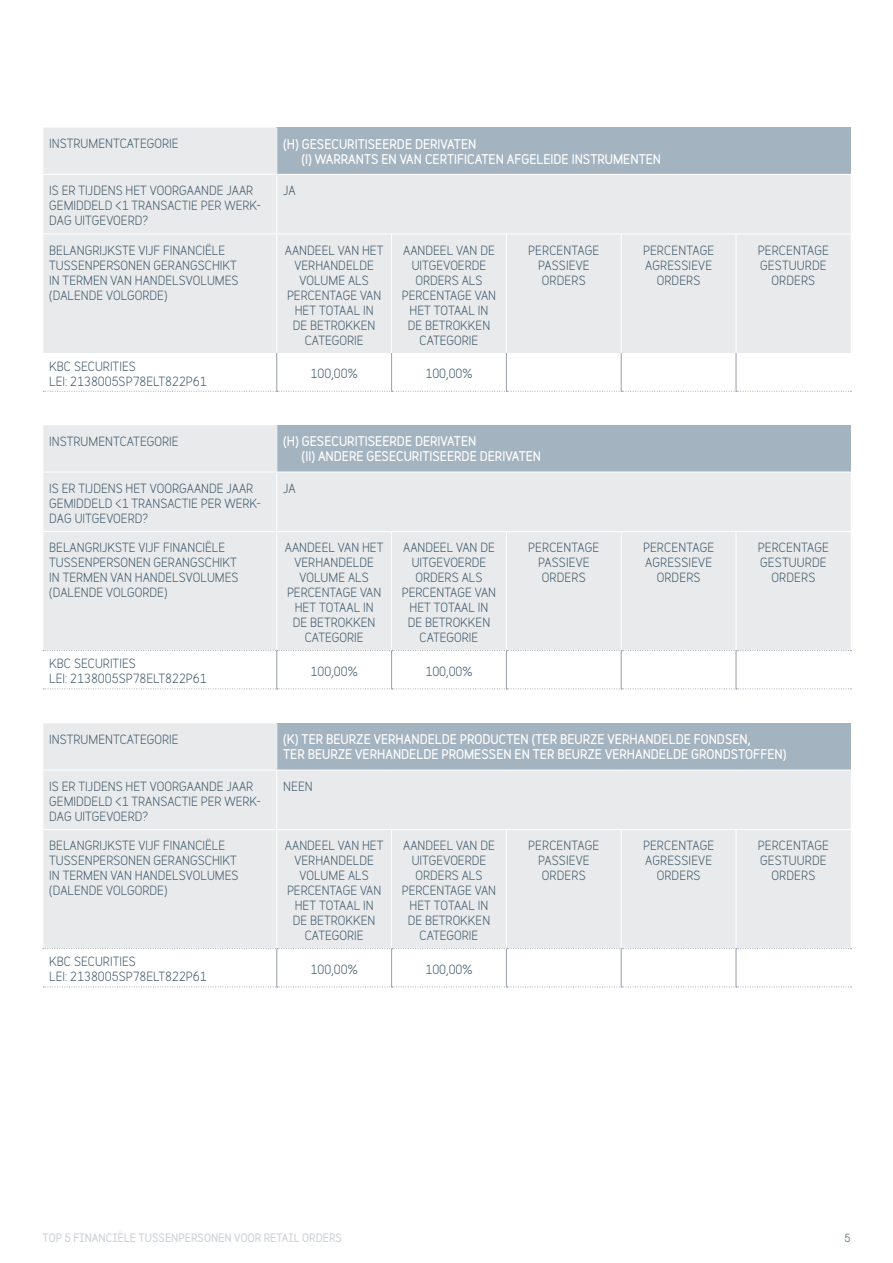
<style>
.page{position:relative;width:893px;height:1263px;background:#fff}
.page>*{position:absolute;margin:0;border:0;box-sizing:border-box;transform-origin:0 0}
.t1{font:12px/15px "Belfius Alternative";color:#425c6c;text-align:center}
.t2{font:700 12px/15px "Belfius Alternative";color:#fff}
.t3{font:700 10.5px "Belfius Normal";color:#cfd3d8}
.t4{font:10.5px "Belfius Alternative";color:#425c6c}
</style>
<div class="page">
<div style="left:44px;top:128px;width:807px;height:225px;background:#e9eaec"></div>
<div style="left:277px;top:128px;width:574px;height:46px;background:#a3b3c0"></div>
<hr style="left:276px;top:353px;width:1px;height:38px;background:#989faa">
<hr style="left:391px;top:353px;width:1px;height:38px;background:#989faa">
<hr style="left:621px;top:353px;width:1px;height:38px;background:#989faa">
<hr style="left:506px;top:353px;width:1px;height:38px;background:#989faa">
<hr style="left:736px;top:353px;width:1px;height:38px;background:#989faa">
<svg style="left:43px;top:391px;width:808px;height:1px"></svg>
<hr style="left:43px;top:174px;width:234px;height:1px;background:#fff">
<hr style="left:43px;top:233px;width:234px;height:1px;background:#fff">
<hr style="left:277px;top:174px;width:115px;height:1px;background:#fff">
<hr style="left:392px;top:174px;width:114px;height:1px;background:#fff">
<hr style="left:506px;top:174px;width:115px;height:1px;background:#fff">
<hr style="left:621px;top:174px;width:115px;height:1px;background:#fff">
<hr style="left:736px;top:174px;width:115px;height:1px;background:#fff">
<hr style="left:277px;top:233px;width:115px;height:1px;background:#fff">
<hr style="left:392px;top:233px;width:114px;height:1px;background:#fff">
<hr style="left:506px;top:233px;width:115px;height:1px;background:#fff">
<hr style="left:621px;top:233px;width:115px;height:1px;background:#fff">
<hr style="left:736px;top:233px;width:115px;height:1px;background:#fff">
<hr style="left:276px;top:128px;width:1px;height:46px;background:#fff">
<hr style="left:276px;top:175px;width:1px;height:58px;background:#fff">
<hr style="left:276px;top:234px;width:1px;height:119px;background:#fff">
<hr style="left:391px;top:234px;width:1px;height:119px;background:#fff">
<hr style="left:506px;top:234px;width:1px;height:119px;background:#fff">
<hr style="left:621px;top:234px;width:1px;height:119px;background:#fff">
<hr style="left:736px;top:234px;width:1px;height:119px;background:#fff">
<div style="left:44px;top:425px;width:807px;height:225px;background:#e9eaec"></div>
<div style="left:277px;top:425px;width:574px;height:47px;background:#a3b3c0"></div>
<hr style="left:276px;top:651px;width:1px;height:37px;background:#989faa">
<hr style="left:391px;top:651px;width:1px;height:37px;background:#989faa">
<hr style="left:506px;top:651px;width:1px;height:37px;background:#989faa">
<hr style="left:621px;top:651px;width:1px;height:37px;background:#989faa">
<hr style="left:736px;top:651px;width:1px;height:37px;background:#989faa">
<svg style="left:43px;top:650px;width:808px;height:1px"></svg>
<svg style="left:43px;top:688px;width:808px;height:1px"></svg>
<hr style="left:43px;top:472px;width:234px;height:1px;background:#fff">
<hr style="left:43px;top:531px;width:234px;height:1px;background:#fff">
<hr style="left:277px;top:472px;width:115px;height:1px;background:#fff">
<hr style="left:392px;top:472px;width:114px;height:1px;background:#fff">
<hr style="left:506px;top:472px;width:115px;height:1px;background:#fff">
<hr style="left:621px;top:472px;width:115px;height:1px;background:#fff">
<hr style="left:736px;top:472px;width:115px;height:1px;background:#fff">
<hr style="left:277px;top:531px;width:115px;height:1px;background:#fff">
<hr style="left:392px;top:531px;width:114px;height:1px;background:#fff">
<hr style="left:506px;top:531px;width:115px;height:1px;background:#fff">
<hr style="left:621px;top:531px;width:115px;height:1px;background:#fff">
<hr style="left:736px;top:531px;width:115px;height:1px;background:#fff">
<hr style="left:276px;top:425px;width:1px;height:47px;background:#fff">
<hr style="left:276px;top:472px;width:1px;height:59px;background:#fff">
<hr style="left:276px;top:532px;width:1px;height:118px;background:#fff">
<hr style="left:391px;top:532px;width:1px;height:118px;background:#fff">
<hr style="left:506px;top:532px;width:1px;height:118px;background:#fff">
<hr style="left:621px;top:532px;width:1px;height:118px;background:#fff">
<hr style="left:736px;top:532px;width:1px;height:118px;background:#fff">
<div style="left:44px;top:723px;width:807px;height:225px;background:#e9eaec"></div>
<div style="left:277px;top:723px;width:574px;height:47px;background:#a3b3c0"></div>
<hr style="left:391px;top:949px;width:1px;height:37px;background:#989faa">
<hr style="left:621px;top:949px;width:1px;height:37px;background:#989faa">
<hr style="left:506px;top:949px;width:1px;height:37px;background:#989faa">
<hr style="left:736px;top:949px;width:1px;height:37px;background:#989faa">
<hr style="left:276px;top:949px;width:1px;height:37px;background:#989faa">
<svg style="left:43px;top:948px;width:808px;height:1px"></svg>
<hr style="left:43px;top:770px;width:234px;height:1px;background:#fff">
<hr style="left:43px;top:829px;width:234px;height:1px;background:#fff">
<hr style="left:277px;top:770px;width:115px;height:1px;background:#fff">
<hr style="left:392px;top:770px;width:114px;height:1px;background:#fff">
<hr style="left:506px;top:770px;width:115px;height:1px;background:#fff">
<hr style="left:621px;top:770px;width:115px;height:1px;background:#fff">
<hr style="left:736px;top:770px;width:115px;height:1px;background:#fff">
<hr style="left:277px;top:829px;width:115px;height:1px;background:#fff">
<hr style="left:392px;top:829px;width:114px;height:1px;background:#fff">
<hr style="left:506px;top:829px;width:115px;height:1px;background:#fff">
<hr style="left:621px;top:829px;width:115px;height:1px;background:#fff">
<hr style="left:736px;top:829px;width:115px;height:1px;background:#fff">
<hr style="left:276px;top:723px;width:1px;height:47px;background:#fff">
<hr style="left:276px;top:770px;width:1px;height:59px;background:#fff">
<hr style="left:276px;top:830px;width:1px;height:118px;background:#fff">
<hr style="left:391px;top:830px;width:1px;height:118px;background:#fff">
<hr style="left:506px;top:830px;width:1px;height:118px;background:#fff">
<hr style="left:621px;top:830px;width:1px;height:118px;background:#fff">
<hr style="left:736px;top:830px;width:1px;height:118px;background:#fff">
<svg style="left:43px;top:986px;width:808px;height:1px"></svg>
<p class="t1" style="left:49px;top:135px;width:131px">INSTRUMENTCATEGORIE</p>
<p class="t2" style="left:301px;top:136px;width:361px;text-indent:-18px">(H) GESECURITISEERDE DERIVATEN<br>(I) WARRANTS EN VAN CERTIFICATEN AFGELEIDE INSTRUMENTEN</p>
<p class="t1" style="left:49px;top:182px;width:213px;text-align:left">IS ER TIJDENS HET VOORGAANDE JAAR<br>GEMIDDELD &lt;1 TRANSACTIE PER WERK-<br>DAG UITGEVOERD?</p>
<p class="t1" style="left:283px;top:182px;width:14px">JA</p>
<p class="t1" style="left:49px;top:241px;width:191px;text-align:left">BELANGRIJKSTE VIJF FINANCIËLE<br>TUSSENPERSONEN GERANGSCHIKT<br>IN TERMEN VAN HANDELSVOLUMES (DALENDE VOLGORDE)</p>
<p class="t1" style="left:285px;top:241px;width:100px">AANDEEL VAN HET<br>VERHANDELDE<br>VOLUME ALS<br>PERCENTAGE VAN<br>HET TOTAAL IN<br>DE BETROKKEN<br>CATEGORIE</p>
<p class="t1" style="left:402px;top:241px;width:96px">AANDEEL VAN DE<br>UITGEVOERDE<br>ORDERS ALS<br>PERCENTAGE VAN<br>HET TOTAAL IN<br>DE BETROKKEN<br>CATEGORIE</p>
<p class="t1" style="left:528px;top:241px;width:73px">PERCENTAGE<br>PASSIEVE<br>ORDERS</p>
<p class="t1" style="left:643px;top:241px;width:73px">PERCENTAGE<br>AGRESSIEVE<br>ORDERS</p>
<p class="t1" style="left:758px;top:241px;width:73px">PERCENTAGE<br>GESTUURDE<br>ORDERS</p>
<p class="t1" style="left:49px;top:357px;width:159px;text-align:left">KBC SECURITIES<br>LEI: 2138005SP78ELT822P61</p>
<p class="t1" style="left:311px;top:365px;width:49px">100,00%</p>
<p class="t1" style="left:425px;top:365px;width:49px">100,00%</p>
<p class="t1" style="left:49px;top:433px;width:131px">INSTRUMENTCATEGORIE</p>
<p class="t2" style="left:302px;top:434px;width:241px;text-indent:-18px">(H) GESECURITISEERDE DERIVATEN<br>(II) ANDERE GESECURITISEERDE DERIVATEN</p>
<p class="t1" style="left:49px;top:479px;width:213px;text-align:left">IS ER TIJDENS HET VOORGAANDE JAAR<br>GEMIDDELD &lt;1 TRANSACTIE PER WERK-<br>DAG UITGEVOERD?</p>
<p class="t1" style="left:283px;top:479px;width:14px">JA</p>
<p class="t1" style="left:49px;top:539px;width:191px;text-align:left">BELANGRIJKSTE VIJF FINANCIËLE<br>TUSSENPERSONEN GERANGSCHIKT<br>IN TERMEN VAN HANDELSVOLUMES (DALENDE VOLGORDE)</p>
<p class="t1" style="left:285px;top:539px;width:100px">AANDEEL VAN HET<br>VERHANDELDE<br>VOLUME ALS<br>PERCENTAGE VAN<br>HET TOTAAL IN<br>DE BETROKKEN<br>CATEGORIE</p>
<p class="t1" style="left:402px;top:539px;width:96px">AANDEEL VAN DE<br>UITGEVOERDE<br>ORDERS ALS<br>PERCENTAGE VAN<br>HET TOTAAL IN<br>DE BETROKKEN<br>CATEGORIE</p>
<p class="t1" style="left:528px;top:539px;width:73px">PERCENTAGE<br>PASSIEVE<br>ORDERS</p>
<p class="t1" style="left:643px;top:539px;width:73px">PERCENTAGE<br>AGRESSIEVE<br>ORDERS</p>
<p class="t1" style="left:758px;top:539px;width:73px">PERCENTAGE<br>GESTUURDE<br>ORDERS</p>
<p class="t1" style="left:49px;top:655px;width:159px;text-align:left">KBC SECURITIES<br>LEI: 2138005SP78ELT822P61</p>
<p class="t1" style="left:311px;top:662px;width:49px">100,00%</p>
<p class="t1" style="left:425px;top:662px;width:49px">100,00%</p>
<p class="t1" style="left:49px;top:731px;width:131px">INSTRUMENTCATEGORIE</p>
<p class="t2" style="left:283px;top:732px;width:505px">(K) TER BEURZE VERHANDELDE PRODUCTEN (TER BEURZE VERHANDELDE FONDSEN,<br>TER BEURZE VERHANDELDE PROMESSEN EN TER BEURZE VERHANDELDE GRONDSTOFFEN)</p>
<p class="t1" style="left:49px;top:777px;width:213px;text-align:left">IS ER TIJDENS HET VOORGAANDE JAAR<br>GEMIDDELD &lt;1 TRANSACTIE PER WERK-<br>DAG UITGEVOERD?</p>
<p class="t1" style="left:283px;top:777px;width:31px">NEEN</p>
<p class="t1" style="left:49px;top:837px;width:191px;text-align:left">BELANGRIJKSTE VIJF FINANCIËLE<br>TUSSENPERSONEN GERANGSCHIKT<br>IN TERMEN VAN HANDELSVOLUMES (DALENDE VOLGORDE)</p>
<p class="t1" style="left:285px;top:837px;width:100px">AANDEEL VAN HET<br>VERHANDELDE<br>VOLUME ALS<br>PERCENTAGE VAN<br>HET TOTAAL IN<br>DE BETROKKEN<br>CATEGORIE</p>
<p class="t1" style="left:402px;top:837px;width:96px">AANDEEL VAN DE<br>UITGEVOERDE<br>ORDERS ALS<br>PERCENTAGE VAN<br>HET TOTAAL IN<br>DE BETROKKEN<br>CATEGORIE</p>
<p class="t1" style="left:528px;top:837px;width:73px">PERCENTAGE<br>PASSIEVE<br>ORDERS</p>
<p class="t1" style="left:643px;top:837px;width:73px">PERCENTAGE<br>AGRESSIEVE<br>ORDERS</p>
<p class="t1" style="left:758px;top:837px;width:73px">PERCENTAGE<br>GESTUURDE<br>ORDERS</p>
<p class="t1" style="left:49px;top:953px;width:159px;text-align:left">KBC SECURITIES<br>LEI: 2138005SP78ELT822P61</p>
<p class="t1" style="left:311px;top:960px;width:49px">100,00%</p>
<p class="t1" style="left:425px;top:960px;width:49px">100,00%</p>
<p class="t3" style="left:43px;top:1229px;width:301px">TOP 5 FINANCIËLE TUSSENPERSONEN VOOR RETAIL ORDERS</p>
<p class="t4" style="left:844px;top:1229px;width:8px">5</p>
</div>
